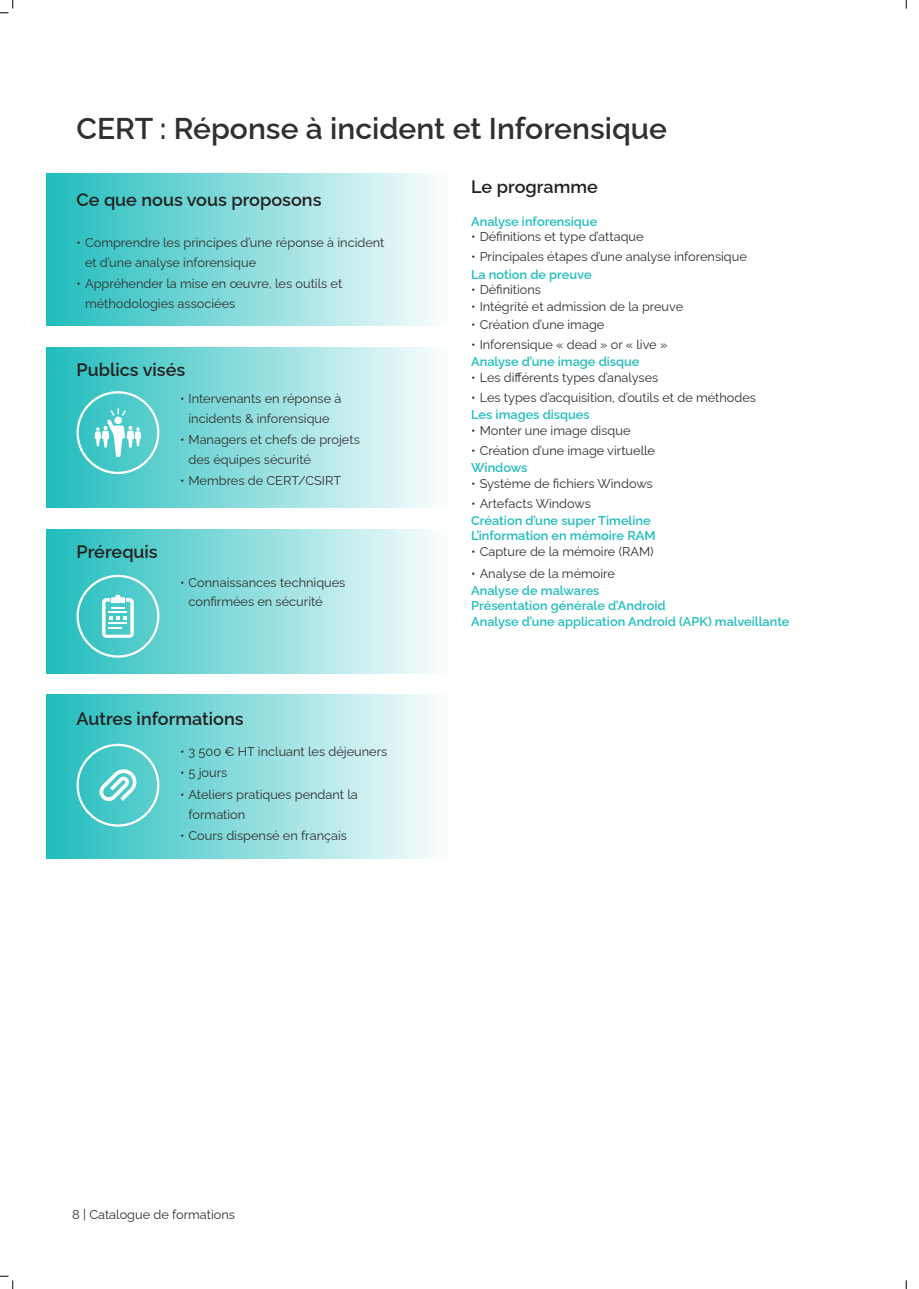
<style>
.page{position:relative;width:919px;height:1289px;background:#fff}
.page>*{position:absolute;margin:0;border:0;box-sizing:border-box;transform-origin:0 0}
.t1{font:600 30px "Raleway";color:#312f30}
.t2{font:600 18px "Raleway";color:#231f20}
.t3{font:12.75px/19.5px "Raleway";color:#312f30}
.t4{font:600 12.75px/17.4px "Raleway";color:#21bdbd}
.s1{font-weight:600;color:#21bdbd}
.s2{font-weight:400;color:#312f30}
</style>
<div class="page">
<div style="left:47px;top:173px;width:402px;height:152px;background:linear-gradient(to right,#20bcbc,#fcfefe)"></div>
<div style="left:47px;top:347px;width:402px;height:160px;background:linear-gradient(to right,#24bebe,#fbfdfd)"></div>
<div style="left:47px;top:529px;width:402px;height:144px;background:linear-gradient(to right,#25bebe,#fbfdfd)"></div>
<div style="left:76px;top:391px;width:83px;height:83px;border:2px solid #fff;border-radius:50%"></div>
<svg style="left:95px;top:408px;width:46px;height:49px"></svg>
<div style="left:76px;top:575px;width:83px;height:82px;border:2px solid #fff;border-radius:50%"></div>
<svg style="left:102px;top:594px;width:32px;height:44px"></svg>
<div style="left:47px;top:694px;width:402px;height:165px;background:linear-gradient(to right,#24bebe,#fbfdfd)"></div>
<div style="left:76px;top:743px;width:83px;height:83px;border:2px solid #fff;border-radius:50%"></div>
<svg style="left:99px;top:768px;width:37px;height:33px"></svg>
<svg style="left:0;top:0;width:14px;height:14px"></svg>
<svg style="left:0;top:1275px;width:14px;height:13px"></svg>
<svg style="left:905px;top:0;width:2px;height:9px"></svg>
<svg style="left:905px;top:1280px;width:2px;height:8px"></svg>
<p class="t1" style="left:76px;top:104px;width:592px">CERT : Réponse à incident et Inforensique</p>
<p class="t2" style="left:76px;top:186px;width:246px">Ce que nous vous proposons</p>
<p class="t3" style="left:85px;top:231px;width:301px;text-indent:-9px">• Comprendre les principes d’une réponse à incident et d’une analyse inforensique</p>
<p class="t3" style="left:85px;top:272px;width:259px;text-indent:-9px">• Appréhender la mise en œuvre, les outils et méthodologies associées</p>
<p class="t2" style="left:76px;top:355px;width:110px">Publics visés</p>
<p class="t3" style="left:180px;top:387px;width:163px;text-align:center">• Intervenants en réponse à incidents &amp; inforensique</p>
<p class="t3" style="left:188px;top:428px;width:173px;text-indent:-9px">• Managers et chefs de projets des équipes sécurité</p>
<p class="t3" style="left:180px;top:470px;width:163px">• Membres de CERT/CSIRT</p>
<p class="t2" style="left:76px;top:537px;width:83px">Prérequis</p>
<p class="t3" style="left:188px;top:571px;width:158px;text-indent:-9px">• Connaissances techniques confirmées en sécurité</p>
<p class="t2" style="left:76px;top:704px;width:169px">Autres informations</p>
<p class="t3" style="left:180px;top:740px;width:209px">• 3 500 € HT incluant les déjeuners</p>
<p class="t3" style="left:180px;top:761px;width:49px">• 5 jours</p>
<p class="t3" style="left:188px;top:783px;width:171px;text-indent:-9px">• Ateliers pratiques pendant la formation</p>
<p class="t3" style="left:180px;top:824px;width:168px">• Cours dispensé en français</p>
<p class="t2" style="left:471px;top:172px;width:128px">Le programme</p>
<p class="t4" style="left:471px;top:211px;width:128px">Analyse inforensique</p>
<p class="t3" style="left:471px;top:225px;width:174px">• Définitions et type d’attaque</p>
<p class="t3" style="left:471px;top:247px;width:277px;line-height:17.4px">• Principales étapes d’une analyse inforensique<br><span class="s1">La notion de preuve</span></p>
<p class="t3" style="left:471px;top:278px;width:71px">• Définitions</p>
<p class="t3" style="left:471px;top:296px;width:213px">• Intégrité et admission de la preuve</p>
<p class="t3" style="left:471px;top:313px;width:135px">• Création d’une image</p>
<p class="t3" style="left:471px;top:334px;width:198px;line-height:17.4px">• Inforensique « dead » or « live »<br><span class="s1">Analyse d’une image disque</span></p>
<p class="t3" style="left:471px;top:366px;width:189px">• Les différents types d’analyses</p>
<p class="t3" style="left:471px;top:387px;width:286px;line-height:17.4px">• Les types d’acquisition, d’outils et de méthodes<br><span class="s1">Les images disques</span></p>
<p class="t3" style="left:471px;top:419px;width:161px">• Monter une image disque</p>
<p class="t3" style="left:471px;top:440px;width:185px;line-height:17.4px">• Création d’une image virtuelle<br><span class="s1">Windows</span></p>
<p class="t3" style="left:471px;top:472px;width:183px">• Système de fichiers Windows</p>
<p class="t4" style="left:471px;top:493px;width:181px"><span class="s2">• Artefacts Windows<br></span>Création d’une super Timeline</p>
<p class="t4" style="left:471px;top:526px;width:186px">L’information en mémoire RAM</p>
<p class="t3" style="left:471px;top:540px;width:184px">• Capture de la mémoire (RAM)</p>
<p class="t3" style="left:471px;top:563px;width:145px;line-height:17.4px">• Analyse de la mémoire<br><span class="s1">Analyse de malwares</span></p>
<p class="t4" style="left:471px;top:597px;width:320px;line-height:15.3px">Présentation générale d’Android<br>Analyse d’une application Android (APK) malveillante</p>
<p class="t3" style="left:72px;top:1203px;width:164px">8 | Catalogue de formations</p>
</div>
